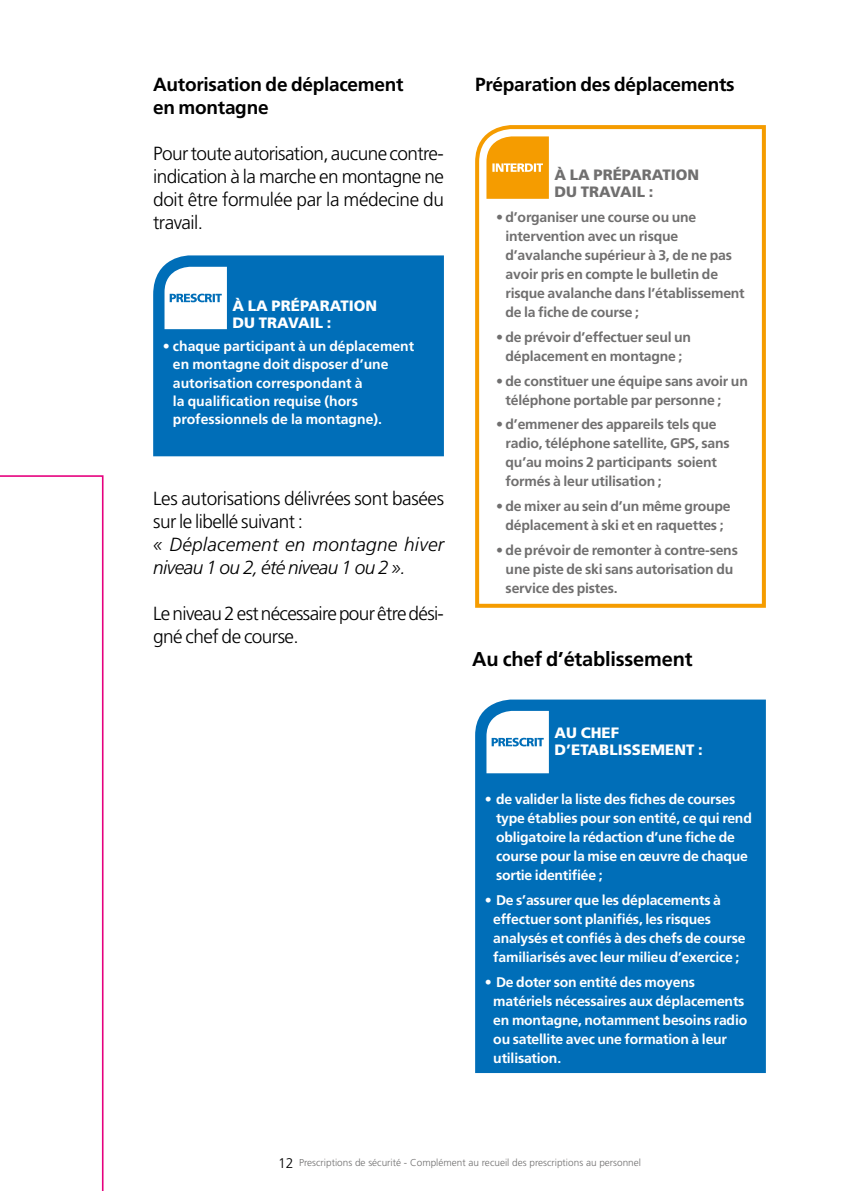
<style>
.page{position:relative;width:851px;height:1191px;background:#fff}
.page>*{position:absolute;margin:0;border:0;box-sizing:border-box;transform-origin:0 0}
._01_BODY_INTER_2_Bol{font:700 20px "Frutiger";letter-spacing:-.01em;color:#000}
._01_BODY{font:300 19px/23px "Frutiger";letter-spacing:-.03em;color:#000}
._01_BODY-2{font:700 19px/23px "Frutiger";letter-spacing:-.015em;color:#000}
._01_BODY-3{font:italic 300 19px/23px "Frutiger";letter-spacing:.01em;color:#000}
._00_Non_PRESCRIT_TIT{font:900 15px/17px "Frutiger";color:#fff}
.t1{font:900 15px/17px "Frutiger";color:#706f6f}
._00_Non_PRESCRIT_TIT-2{font:700 14px/19px "Frutiger";letter-spacing:-.015em;color:#fff}
.t2{font:700 14px/19px "Frutiger";letter-spacing:-.015em;color:#706f6f}
.t3{font:300 10px "Frutiger";color:#706f6f}
.s1{font-size:14px;color:#000}
</style>
<div class="page">
<svg style="left:475px;top:125px;width:291px;height:483px"></svg>
<svg style="left:486px;top:136px;width:63px;height:63px;background:#f6a71d"></svg>
<div style="left:153px;top:255px;width:291px;height:202px;background:#006eb8"></div>
<svg style="left:164px;top:267px;width:63px;height:62px"></svg>
<div style="left:475px;top:699px;width:291px;height:375px;background:#006eb8"></div>
<svg style="left:486px;top:711px;width:63px;height:62px"></svg>
<svg style="left:0;top:475px;width:103px;height:716px"></svg>
<p class="_01_BODY-2" style="left:153px;top:72px;width:252px">Autorisation de déplacement en montagne</p>
<p class="_01_BODY" style="left:153px;top:142px;width:292px;text-align:justify">Pour toute autorisation, aucune contre&shy;indication à la marche en montagne ne doit être formulée par la médecine du travail.</p>
<p class="_00_Non_PRESCRIT_TIT" style="left:232px;top:297px;width:146px">À LA PRÉPARATION<br>DU TRAVAIL :</p>
<p class="_00_Non_PRESCRIT_TIT-2" style="left:173px;top:337px;width:243px;line-height:18px;text-indent:-10px">• chaque participant à un déplacement en montagne doit disposer d’une autorisation correspondant à<br>la qualification requise (hors professionnels de la montagne).</p>
<p class="_01_BODY" style="left:153px;top:487px;width:292px">Les autorisations délivrées sont basées sur le libellé suivant :</p>
<p class="_01_BODY-3" style="left:153px;top:533px;width:292px">« Déplacement en montagne hiver niveau 1 ou 2, été niveau 1 ou 2 ».</p>
<p class="_01_BODY" style="left:153px;top:602px;width:292px">Le niveau 2 est nécessaire pour être dési&shy;gné chef de course.</p>
<p class="_01_BODY-2" style="left:475px;top:72px;width:261px">Préparation des déplacements</p>
<p class="t1" style="left:554px;top:166px;width:146px">À LA PRÉPARATION<br>DU TRAVAIL :</p>
<p class="t2" style="left:505px;top:208px;width:240px;text-indent:-10px">• d’organiser une course ou une intervention avec un risque d’avalanche supérieur à 3, de ne pas avoir pris en compte le bulletin de risque avalanche dans l’établissement de la fiche de course ;</p>
<p class="t2" style="left:496px;top:327px;width:197px;text-align:center">• de prévoir d’effectuer seul un déplacement en montagne ;</p>
<p class="t2" style="left:505px;top:371px;width:244px;text-indent:-10px">• de constituer une équipe sans avoir un téléphone portable par personne ;</p>
<p class="t2" style="left:505px;top:415px;width:226px;text-indent:-10px">• d’emmener des appareils tels que radio, téléphone satellite, GPS, sans qu’au moins 2 participants soient formés à leur utilisation ;</p>
<p class="t2" style="left:496px;top:496px;width:236px;text-align:center">• de mixer au sein d’un même groupe déplacement à ski et en raquettes ;</p>
<p class="t2" style="left:505px;top:540px;width:234px;text-indent:-10px">• de prévoir de remonter à contre-sens une piste de ski sans autorisation du service des pistes.</p>
<p class="_01_BODY_INTER_2_Bol" style="left:472px;top:647px;width:222px">Au chef d’établissement</p>
<p class="_00_Non_PRESCRIT_TIT" style="left:554px;top:724px;width:150px">AU CHEF<br>D’ETABLISSEMENT :</p>
<p class="_00_Non_PRESCRIT_TIT-2" style="left:496px;top:789px;width:257px;text-indent:-11px">• de valider la liste des fiches de courses type établies pour son entité, ce qui rend obligatoire la rédaction d’une fiche de course pour la mise en œuvre de chaque sortie identifiée ;</p>
<p class="_00_Non_PRESCRIT_TIT-2" style="left:493px;top:890px;width:254px;text-indent:-9px">• De s’assurer que les déplacements à effectuer sont planifiés, les risques analysés et confiés à des chefs de course familiarisés avec leur milieu d’exercice ;</p>
<p class="_00_Non_PRESCRIT_TIT-2" style="left:493px;top:972px;width:255px;text-indent:-9px">• De doter son entité des moyens matériels nécessaires aux déplacements en montagne, notamment besoins radio ou satellite avec une formation à leur utilisation.</p>
<p class="t3" style="left:278px;top:1156px;width:364px"><span class="s1">12</span> Prescriptions de sécurité - Complément au recueil des prescriptions au personnel</p>
</div>
